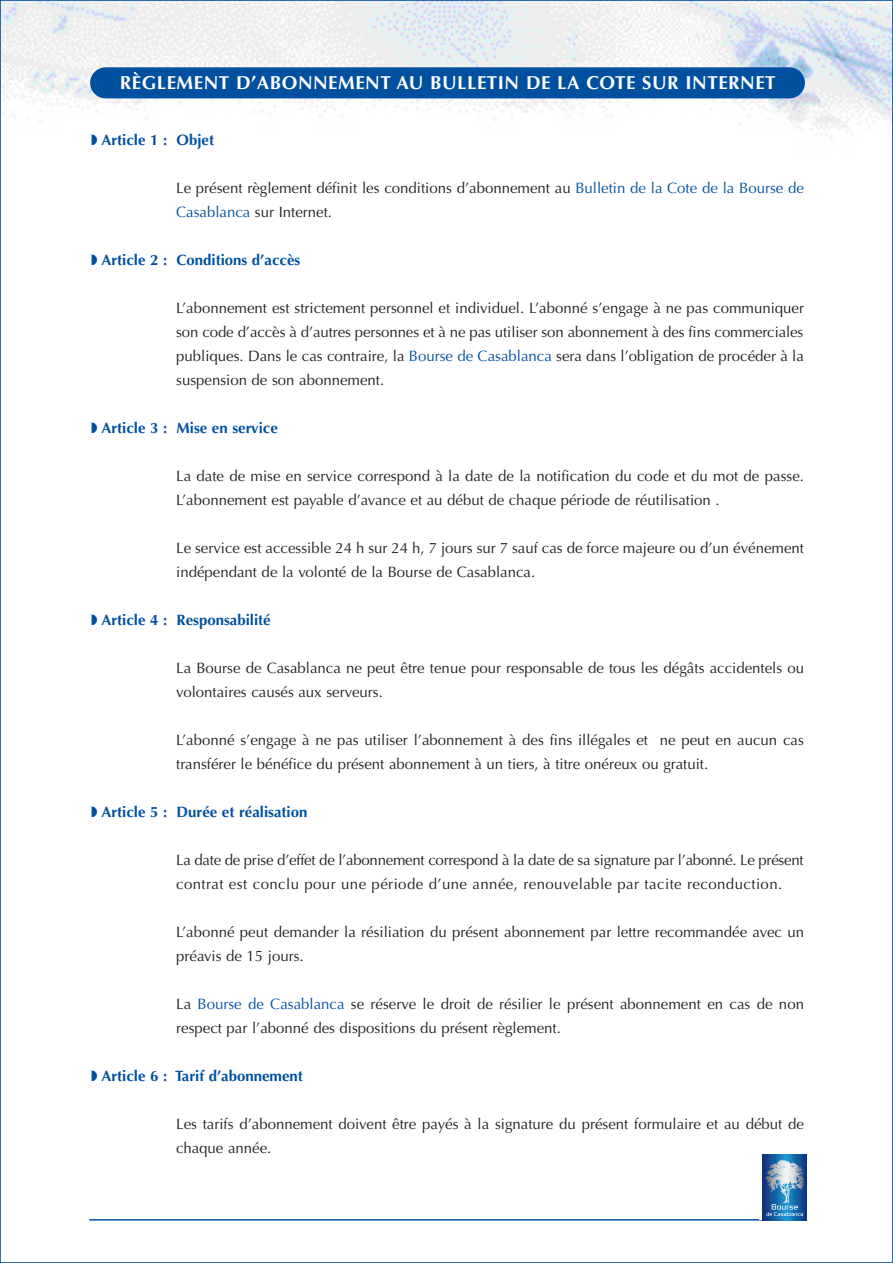
<style>
.page{position:relative;width:893px;height:1263px;background:#fff}
.page>*{position:absolute;margin:0;border:0;box-sizing:border-box;transform-origin:0 0}
.t1{font:700 18.75px "Optima";letter-spacing:.03em;color:#fff}
.t2{font:15px/24px "Optima";color:#231f20}
.t3{font:700 15px "Optima";color:#01509f}
.s1{color:#01509f}
</style>
<div class="page">
<img style="left:2px;top:2px;width:889px;height:1219px">
<hr style="left:89px;top:1219px;width:711px;height:1px;background:#01509f">
<div style="left:759px;top:1155px;width:51px;height:65px;background:linear-gradient(to bottom,#fff,#fff)"></div>
<svg style="left:763px;top:1155px;width:44px;height:65px;background:#386ea4"></svg>
<svg style="left:766px;top:1204px;width:37px;height:12px"></svg>
<svg style="left:783px;top:1166px;width:20px;height:28px"></svg>
<div style="left:90px;top:67px;width:715px;height:31px;background:#01509f;border-radius:16px"></div>
<p class="t1" style="left:120px;top:75px;width:657px">RÈGLEMENT D’ABONNEMENT AU BULLETIN DE LA COTE SUR INTERNET</p>
<p class="t3" style="left:91px;top:134px;width:124px">◗ Article 1 : Objet</p>
<p class="t2" style="left:176px;top:177px;width:629px">Le présent règlement définit les conditions d’abonnement au <span class="s1">Bulletin de la Cote de la Bourse de<br>Casablanca</span> sur Internet.</p>
<p class="t3" style="left:91px;top:254px;width:211px">◗ Article 2 : Conditions d’accès</p>
<p class="t2" style="left:176px;top:297px;width:629px;text-align:justify">L’abonnement est strictement personnel et individuel. L’abonné s’engage à ne pas communiquer son code d’accès à d’autres personnes et à ne pas utiliser son abonnement à des fins commerciales publiques. Dans le cas contraire, la <span class="s1">Bourse de Casablanca</span> sera dans l’obligation de procéder à la suspension de son abonnement.</p>
<p class="t3" style="left:91px;top:422px;width:188px">◗ Article 3 : Mise en service</p>
<p class="t2" style="left:176px;top:465px;width:629px">La date de mise en service correspond à la date de la notification du code et du mot de passe.<br>L’abonnement est payable d’avance et au début de chaque période de réutilisation .</p>
<p class="t2" style="left:176px;top:537px;width:629px">Le service est accessible 24 h sur 24 h, 7 jours sur 7 sauf cas de force majeure ou d’un événement indépendant de la volonté de la Bourse de Casablanca.</p>
<p class="t3" style="left:91px;top:614px;width:181px">◗ Article 4 : Responsabilité</p>
<p class="t2" style="left:176px;top:657px;width:629px">La Bourse de Casablanca ne peut être tenue pour responsable de tous les dégâts accidentels ou volontaires causés aux serveurs.</p>
<p class="t2" style="left:176px;top:729px;width:629px">L’abonné s’engage à ne pas utiliser l’abonnement à des fins illégales et ne peut en aucun cas transférer le bénéfice du présent abonnement à un tiers, à titre onéreux ou gratuit.</p>
<p class="t3" style="left:91px;top:806px;width:218px">◗ Article 5 : Durée et réalisation</p>
<p class="t2" style="left:176px;top:849px;width:629px">La date de prise d’effet de l’abonnement correspond à la date de sa signature par l’abonné. Le présent contrat est conclu pour une période d’une année, renouvelable par tacite reconduction.</p>
<p class="t2" style="left:176px;top:921px;width:629px">L’abonné peut demander la résiliation du présent abonnement par lettre recommandée avec un préavis de 15 jours.</p>
<p class="t2" style="left:176px;top:993px;width:629px">La <span class="s1">Bourse de Casablanca</span> se réserve le droit de résilier le présent abonnement en cas de non respect par l’abonné des dispositions du présent règlement.</p>
<p class="t3" style="left:91px;top:1070px;width:213px">◗ Article 6 : Tarif d’abonnement</p>
<p class="t2" style="left:176px;top:1113px;width:629px">Les tarifs d’abonnement doivent être payés à la signature du présent formulaire et au début de chaque année.</p>
</div>
